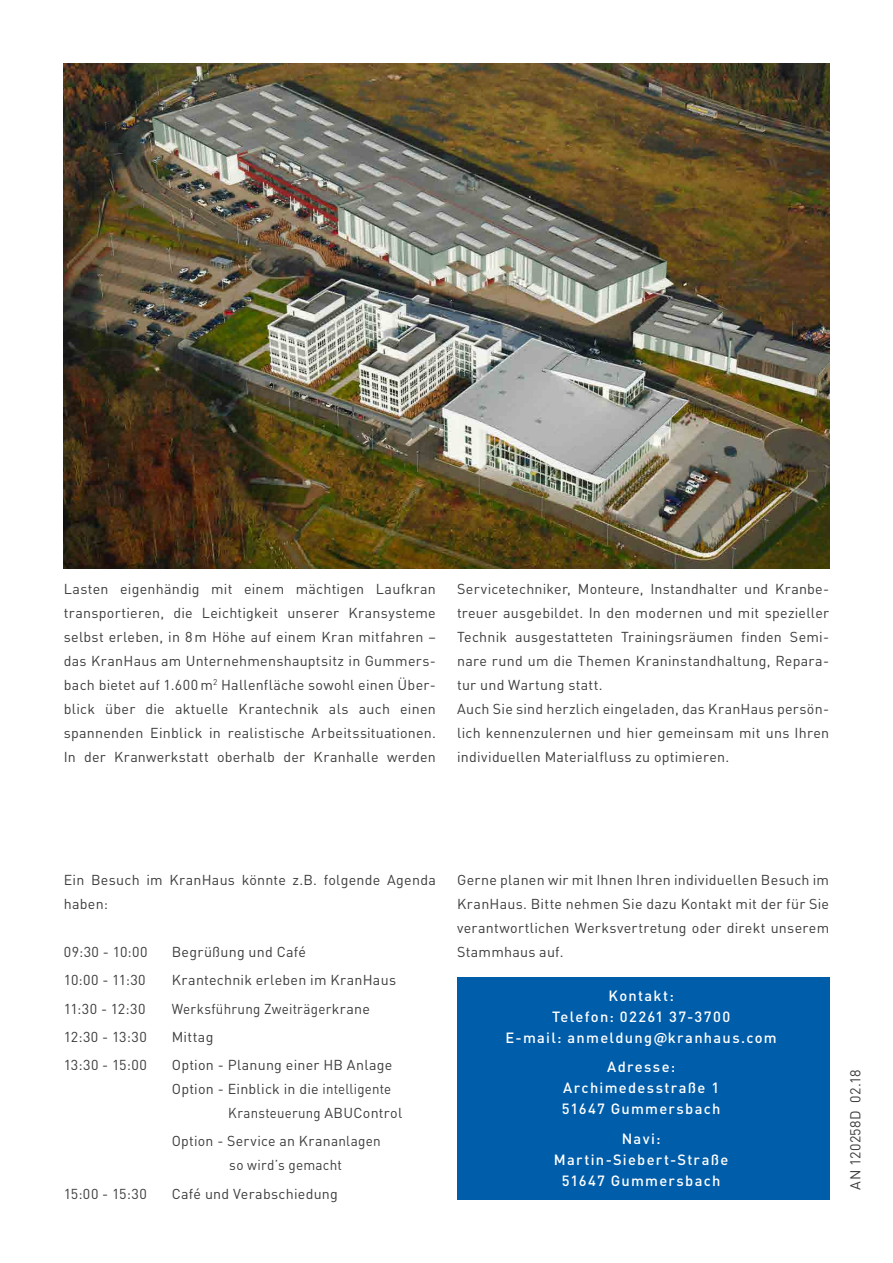
<style>
.page{position:relative;width:893px;height:1263px;background:#fff}
.page>*{position:absolute;margin:0;border:0;box-sizing:border-box;transform-origin:0 0}
.t1{font:500 14.7px/21px "DIN Pro";letter-spacing:.09em;color:#fff;text-align:center}
.t2{font:14.25px/24px "DIN Pro";letter-spacing:.015em;color:#3c3c3b}
.t3{font:14.25px "DIN Pro";letter-spacing:.015em;color:#3c3c3b;scale:.94 1}
.t4{font:14.25px "DIN Pro";letter-spacing:.015em;color:#3c3c3b;scale:.93 1}
</style>
<div class="page">
<div style="left:457px;top:977px;width:372px;height:222px;background:#005da9"></div>
<img style="left:64px;top:63px;width:765px;height:506px">
<p class="t2" style="left:64px;top:575px;width:374px;text-align:justify">Lasten eigenhändig mit einem mächtigen Laufkran transportieren, die Leichtigkeit unserer Kransysteme selbst erleben, in 8m Höhe auf einem Kran mitfahren – das KranHaus am Unternehmenshauptsitz in Gummers&shy;bach bietet auf 1.600m<sup>2</sup> Hallenfläche sowohl einen Über&shy;blick über die aktuelle Krantechnik als auch einen spannenden Einblick in realistische Arbeitssituationen.<br>In der Kranwerkstatt oberhalb der Kranhalle werden</p>
<p class="t2" style="left:457px;top:575px;width:374px">Servicetechniker, Monteure, Instandhalter und Kranbe&shy;treuer ausgebildet. In den modernen und mit spezieller Technik ausgestatteten Trainingsräumen finden Semi&shy;nare rund um die Themen Kraninstandhaltung, Repara&shy;tur und Wartung statt.<br>Auch Sie sind herzlich eingeladen, das KranHaus persön&shy;lich kennenzulernen und hier gemeinsam mit uns Ihren individuellen Materialfluss zu optimieren.</p>
<p class="t2" style="left:64px;top:866px;width:374px">Ein Besuch im KranHaus könnte z.B. folgende Agenda haben:</p>
<p class="t2" style="left:64px;top:938px;width:85px">09:30 - 10:00</p>
<p class="t2" style="left:172px;top:938px;width:136px">Begrüßung und Café</p>
<p class="t2" style="left:64px;top:967px;width:83px">10:00 - 11:30</p>
<p class="t2" style="left:172px;top:967px;width:226px">Krantechnik erleben im KranHaus</p>
<p class="t2" style="left:64px;top:995px;width:83px">11:30 - 12:30</p>
<p class="t3" style="left:172px;top:997px;width:212px">Werksführung Zweiträgerkrane</p>
<p class="t2" style="left:64px;top:1023px;width:84px">12:30 - 13:30</p>
<p class="t2" style="left:172px;top:1023px;width:43px">Mittag</p>
<p class="t2" style="left:64px;top:1051px;width:85px">13:30 - 15:00</p>
<p class="t2" style="left:172px;top:1051px;width:222px">Option - Planung einer HB Anlage</p>
<p class="t2" style="left:172px;top:1075px;width:221px">Option - Einblick in die intelligente</p>
<p class="t4" style="left:228px;top:1102px;width:189px">Kransteuerung ABUControl</p>
<p class="t2" style="left:229px;top:1128px;width:153px;text-indent:-58px">Option - Service an Krananlagen so wird’s gemacht</p>
<p class="t2" style="left:64px;top:1180px;width:85px">15:00 - 15:30</p>
<p class="t2" style="left:172px;top:1180px;width:168px">Café und Verabschiedung</p>
<p class="t2" style="left:457px;top:866px;width:374px;text-align:justify">Gerne planen wir mit Ihnen Ihren individuellen Besuch im KranHaus. Bitte nehmen Sie dazu Kontakt mit der für Sie verantwortlichen Werksvertretung oder direkt unserem Stammhaus auf.</p>
<p class="t1" style="left:505px;top:983px;width:273px">Kontakt:<br>Telefon: 02261 37-3700<br>E-mail: anmeldung@kranhaus.com</p>
<p class="t1" style="left:562px;top:1055px;width:160px">Adresse:<br>Archimedesstraße 1<br>51647 Gummersbach</p>
<p class="t1" style="left:554px;top:1126px;width:176px">Navi:<br>Martin-Siebert-Straße<br>51647 Gummersbach</p>
<p class="t2" style="left:842px;top:1190px;width:122px;rotate:-90deg">AN 120258D 02.18</p>
</div>
